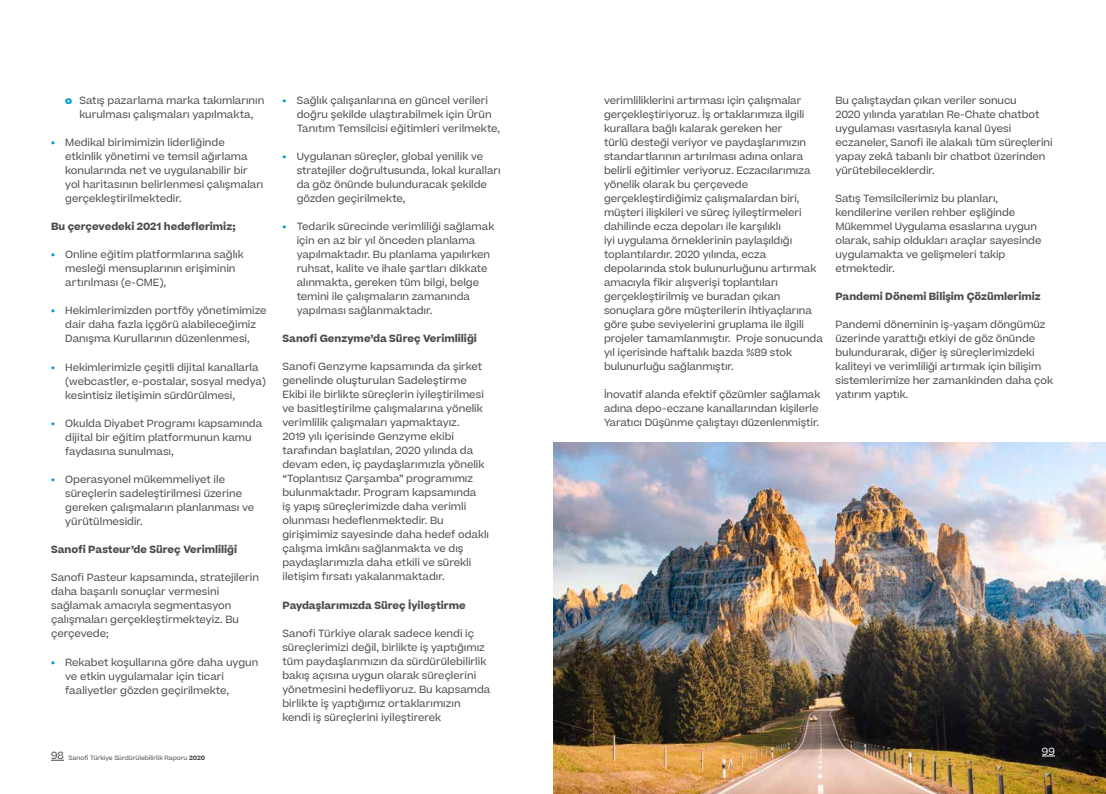
<style>
.page{position:relative;width:1106px;height:794px;background:#fff}
.page>*{position:absolute;margin:0;border:0;box-sizing:border-box;transform-origin:0 0}
.t1{font:10px/14px "Beatrice";color:#4a4a49}
.t2{font:700 10px "Beatrice";color:#4a4a49}
.t3{font:10px "Beatrice";color:#fff}
.t4{font:6px "Beatrice";color:#4a4a49}
.s1{font-weight:800;color:#009bd9}
.s2{font-weight:700}
</style>
<div class="page">
<img style="left:553px;top:442px;width:553px;height:352px">
<svg style="left:1041px;top:755px;width:13px;height:1px"></svg>
<svg style="left:51px;top:760px;width:13px;height:1px"></svg>
<p class="t1" style="left:65px;top:93px;width:201px;text-align:center"><span class="s1">o</span> Satış pazarlama marka takımlarının kurulması çalışmaları yapılmakta,</p>
<p class="t1" style="left:65px;top:135px;width:200px;text-indent:-14px"><span class="s1">•</span> Medikal birimimizin liderliğinde etkinlik yönetimi ve temsil ağırlama konularında net ve uygulanabilir bir yol haritasının belirlenmesi çalışmaları gerçekleştirilmektedir.</p>
<p class="t2" style="left:51px;top:219px;width:186px">Bu çerçevedeki 2021 hedeflerimiz;</p>
<p class="t1" style="left:65px;top:247px;width:180px;text-indent:-14px"><span class="s1">•</span> Online eğitim platformlarına sağlık mesleği mensuplarının erişiminin artırılması (e-CME),</p>
<p class="t1" style="left:51px;top:304px;width:217px;text-align:center"><span class="s1">•</span> Hekimlerimizden portföy yönetimimize dair daha fazla içgörü alabileceğimiz<br>Danışma Kurullarının düzenlenmesi,</p>
<p class="t1" style="left:65px;top:360px;width:202px;text-indent:-14px"><span class="s1">•</span> Hekimlerimizle çeşitli dijital kanallarla (webcastler, e-postalar, sosyal medya) kesintisiz iletişimin sürdürülmesi,</p>
<p class="t1" style="left:65px;top:416px;width:198px;text-indent:-14px"><span class="s1">•</span> Okulda Diyabet Programı kapsamında dijital bir eğitim platformunun kamu faydasına sunulması,</p>
<p class="t1" style="left:65px;top:472px;width:190px;text-indent:-14px"><span class="s1">•</span> Operasyonel mükemmeliyet ile süreçlerin sadeleştirilmesi üzerine gereken çalışmaların planlanması ve yürütülmesidir.</p>
<p class="t2" style="left:51px;top:543px;width:188px">Sanofi Pasteur’de Süreç Verimliliği</p>
<p class="t1" style="left:51px;top:570px;width:209px">Sanofi Pasteur kapsamında, stratejilerin daha başarılı sonuçlar vermesini sağlamak amacıyla segmentasyon çalışmaları gerçekleştirmekteyiz. Bu çerçevede;</p>
<p class="t1" style="left:65px;top:655px;width:195px;text-indent:-14px"><span class="s1">•</span> Rekabet koşullarına göre daha uygun ve etkin uygulamalar için ticari faaliyetler gözden geçirilmekte,</p>
<p class="t4" style="left:51px;top:754px;width:156px"><sup>98</sup> Sanofi Türkiye Sürdürülebilirlik Raporu <span class="s2">2020</span></p>
<p class="t1" style="left:297px;top:93px;width:205px;text-indent:-14px"><span class="s1">•</span> Sağlık çalışanlarına en güncel verileri doğru şekilde ulaştırabilmek için Ürün<br>Tanıtım Temsilcisi eğitimleri verilmekte,</p>
<p class="t1" style="left:297px;top:149px;width:205px;text-indent:-14px"><span class="s1">•</span> Uygulanan süreçler, global yenilik ve stratejiler doğrultusunda, lokal kuralları da göz önünde bulunduracak şekilde gözden geçirilmekte,</p>
<p class="t1" style="left:297px;top:219px;width:199px;text-indent:-14px"><span class="s1">•</span> Tedarik sürecinde verimliliği sağlamak için en az bir yıl önceden planlama yapılmaktadır. Bu planlama yapılırken ruhsat, kalite ve ihale şartları dikkate alınmakta, gereken tüm bilgi, belge temini ile çalışmaların zamanında yapılması sağlanmaktadır.</p>
<p class="t2" style="left:282px;top:332px;width:196px">Sanofi Genzyme’da Süreç Verimliliği</p>
<p class="t1" style="left:282px;top:360px;width:208px">Sanofi Genzyme kapsamında da şirket genelinde oluşturulan Sadeleştirme Ekibi ile birlikte süreçlerin iyileştirilmesi ve basitleştirilme çalışmalarına yönelik verimlilik çalışmaları yapmaktayız.<br>2019 yılı içerisinde Genzyme ekibi tarafından başlatılan, 2020 yılında da devam eden, iç paydaşlarımızla yönelik “Toplantısız Çarşamba” programımız bulunmaktadır. Program kapsamında<br>iş yapış süreçlerimizde daha verimli olunması hedeflenmektedir. Bu girişimimiz sayesinde daha hedef odaklı çalışma imkânı sağlanmakta ve dış paydaşlarımızla daha etkili ve sürekli iletişim fırsatı yakalanmaktadır.</p>
<p class="t2" style="left:282px;top:598px;width:185px">Paydaşlarımızda Süreç İyileştirme</p>
<p class="t1" style="left:282px;top:626px;width:209px">Sanofi Türkiye olarak sadece kendi iç süreçlerimizi değil, birlikte iş yaptığımız tüm paydaşlarımızın da sürdürülebilirlik bakış açısına uygun olarak süreçlerini yönetmesini hedefliyoruz. Bu kapsamda birlikte iş yaptığımız ortaklarımızın kendi iş süreçlerini iyileştirerek</p>
<p class="t1" style="left:604px;top:93px;width:220px">verimliliklerini artırması için çalışmalar gerçekleştiriyoruz. İş ortaklarımıza ilgili kurallara bağlı kalarak gereken her<br>türlü desteği veriyor ve paydaşlarımızın standartlarının artırılması adına onlara belirli eğitimler veriyoruz. Eczacılarımıza yönelik olarak bu çerçevede gerçekleştirdiğimiz çalışmalardan biri, müşteri ilişkileri ve süreç iyileştirmeleri dahilinde ecza depoları ile karşılıklı<br>iyi uygulama örneklerinin paylaşıldığı toplantılardır. 2020 yılında, ecza depolarında stok bulunurluğunu artırmak amacıyla fikir alışverişi toplantıları gerçekleştirilmiş ve buradan çıkan sonuçlara göre müşterilerin ihtiyaçlarına göre şube seviyelerini gruplama ile ilgili projeler tamamlanmıştır. Proje sonucunda yıl içerisinde haftalık bazda %89 stok bulunurluğu sağlanmıştır.</p>
<p class="t1" style="left:604px;top:387px;width:218px">İnovatif alanda efektif çözümler sağlamak adına depo-eczane kanallarından kişilerle<br>Yaratıcı Düşünme çalıştayı düzenlenmiştir.</p>
<p class="t1" style="left:835px;top:93px;width:219px">Bu çalıştaydan çıkan veriler sonucu<br>2020 yılında yaratılan Re-Chate chatbot uygulaması vasıtasıyla kanal üyesi eczaneler, Sanofi ile alakalı tüm süreçlerini yapay zekâ tabanlı bir chatbot üzerinden yürütebileceklerdir.</p>
<p class="t1" style="left:835px;top:191px;width:207px">Satış Temsilcilerimiz bu planları, kendilerine verilen rehber eşliğinde Mükemmel Uygulama esaslarına uygun olarak, sahip oldukları araçlar sayesinde uygulamakta ve gelişmeleri takip etmektedir.</p>
<p class="t2" style="left:835px;top:289px;width:207px">Pandemi Dönemi Bilişim Çözümlerimiz</p>
<p class="t1" style="left:835px;top:317px;width:219px">Pandemi döneminin iş-yaşam döngümüz üzerinde yarattığı etkiyi de göz önünde bulundurarak, diğer iş süreçlerimizdeki kaliteyi ve verimliliği artırmak için bilişim sistemlerimize her zamankinden daha çok yatırım yaptık.</p>
<p class="t3" style="left:1041px;top:745px;width:14px">99</p>
</div>
